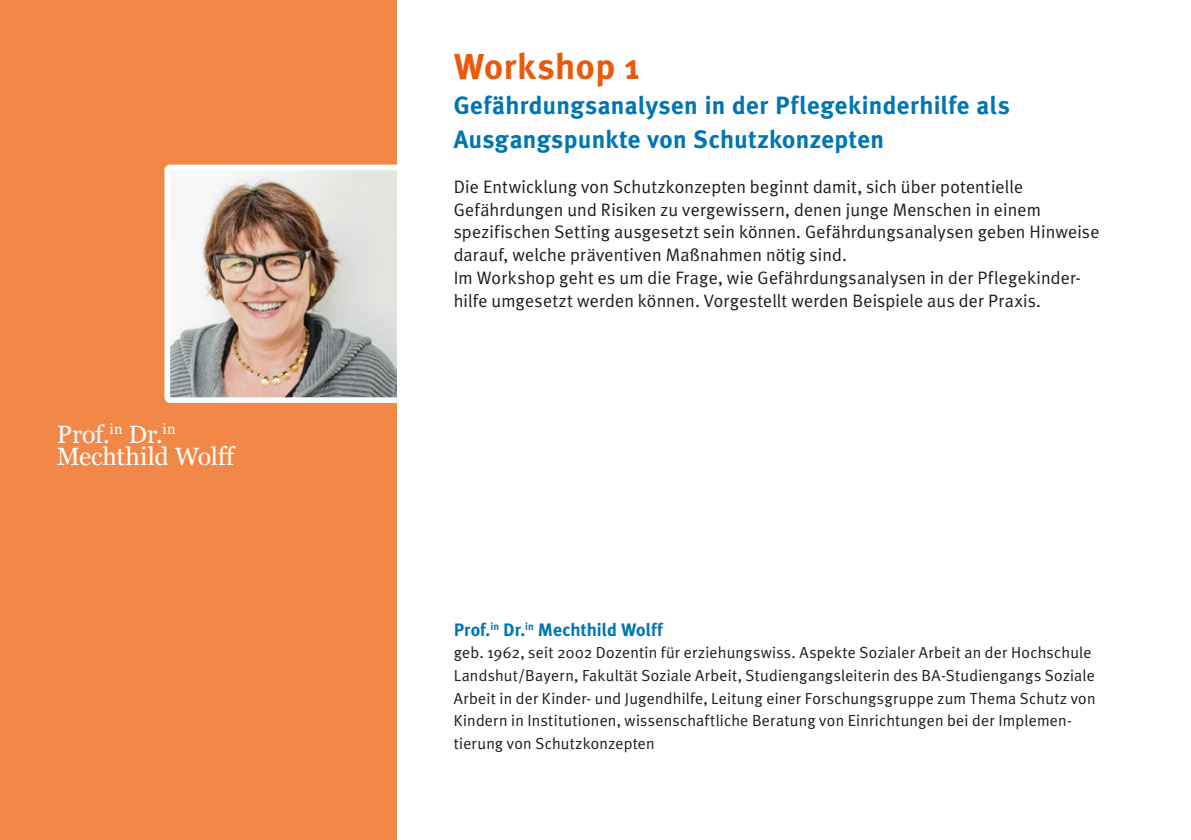
<style>
.page{position:relative;width:1191px;height:840px;background:#fff}
.page>*{position:absolute;margin:0;border:0;box-sizing:border-box;transform-origin:0 0}
.t1{font:700 36px "Meta Plus";letter-spacing:.015em;color:#ea5a0c}
.t2{font:700 25px/34px "Meta Plus";letter-spacing:.015em;color:#0075b3}
.t3{font:25px/22.6px "Georgia";letter-spacing:-.005em;color:#fff}
.t4{font:18px/22.6px "Meta Plus";letter-spacing:.01em;color:#1d1d1c}
.t5{font:700 18px "Meta Plus";letter-spacing:.005em;color:#0075b3}
.t6{font:16px/22.6px "Meta Plus";letter-spacing:.015em;color:#1d1d1c}
</style>
<div class="page">
<div style="left:0;top:0;width:397px;height:839px;background:#f18848"></div>
<img style="left:171px;top:171px;width:225px;height:225px">
<div style="left:164px;top:164px;width:239px;height:239px;border:6px solid #fff;border-radius:3px"></div>
<h2 class="t3" style="left:57px;top:421px;width:181px">Prof.<sup>in</sup> Dr.<sup>in<br></sup>Mechthild Wolff</h2>
<h1 class="t1" style="left:454px;top:46px;width:188px">Workshop 1</h1>
<h2 class="t2" style="left:454px;top:88px;width:557px">Gefährdungsanalysen in der Pflegekinderhilfe als<br>Ausgangspunkte von Schutzkonzepten</h2>
<p class="t4" style="left:454px;top:175px;width:647px">Die Entwicklung von Schutzkonzepten beginnt damit, sich über potentielle Gefährdungen und Risiken zu vergewissern, denen junge Menschen in einem spezifischen Setting ausgesetzt sein können. Gefährdungsanalysen geben Hinweise darauf, welche präventiven Maßnahmen nötig sind.<br>Im Workshop geht es um die Frage, wie Gefährdungsanalysen in der Pflegekinder&shy;hilfe umgesetzt werden können. Vorgestellt werden Beispiele aus der Praxis.</p>
<p class="t5" style="left:454px;top:618px;width:211px">Prof.<sup>in</sup> Dr.<sup>in</sup> Mechthild Wolff</p>
<p class="t6" style="left:454px;top:641px;width:643px">geb. 1962, seit 2002 Dozentin für erziehungswiss. Aspekte Sozialer Arbeit an der Hochschule Landshut/Bayern, Fakultät Soziale Arbeit, Studiengangsleiterin des BA-Studiengangs Soziale Arbeit in der Kinder- und Jugendhilfe, Leitung einer Forschungsgruppe zum Thema Schutz von Kindern in Institutionen, wissenschaftliche Beratung von Einrichtungen bei der Implemen&shy;tierung von Schutzkonzepten</p>
</div>
